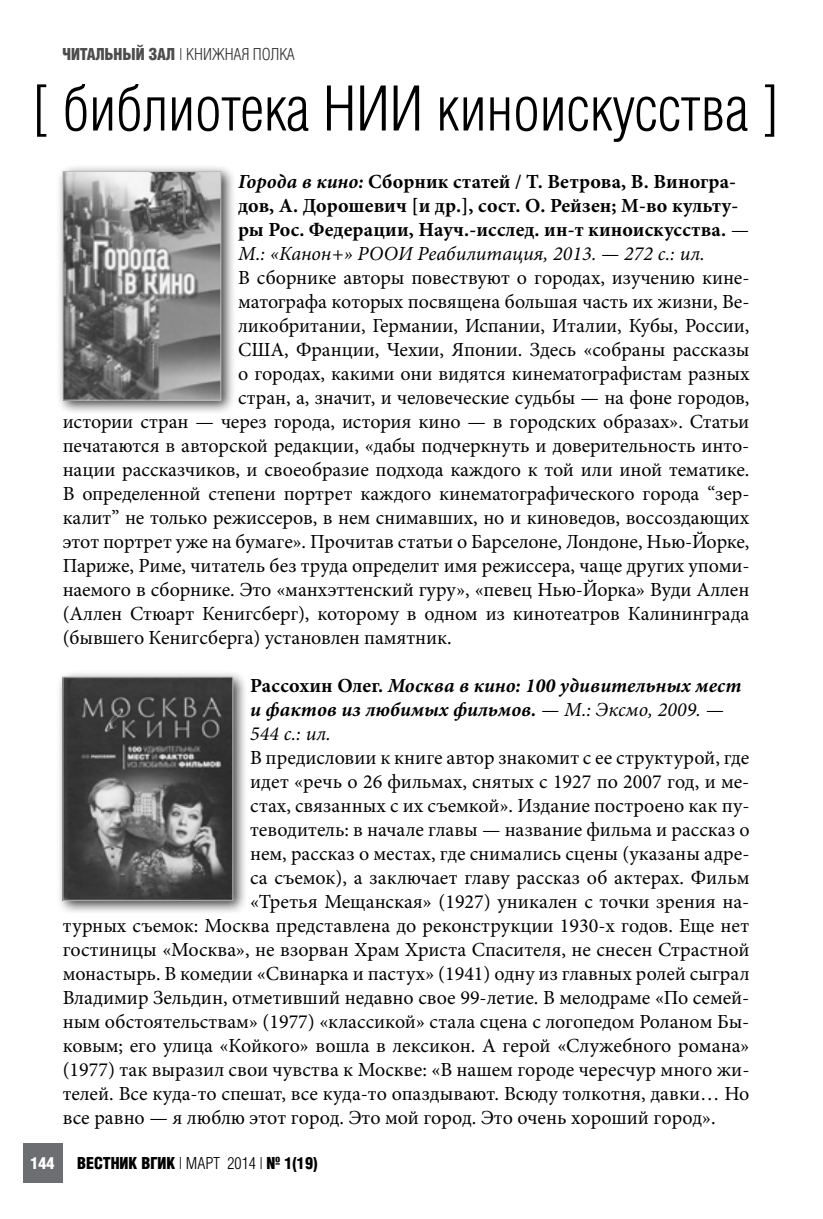
<style>
.page{position:relative;width:823px;height:1219px;background:#fff}
.page>*{position:absolute;margin:0;border:0;box-sizing:border-box;transform-origin:0 0}
.t1{font:60px "AG Letterica Cond L";color:#000}
.t2{font:20px "Minion Pro";letter-spacing:-.005em;color:#000}
.t3{font:700 20px "Minion Pro";letter-spacing:.005em;color:#000}
.t4{font:italic 700 20px "Minion Pro";letter-spacing:.005em;color:#000}
.t5{font:italic 20px "Minion Pro";letter-spacing:.005em;color:#000}
.t6{font:700 16px "AG Letterica Cond L";color:#000}
.t7{font:16px "AG Letterica Cond L";color:#333}
.t8{font:700 16px "AG Letterica Cond L";color:#fff}
.s1{font-weight:700;color:#4d4d4d}
.s2{font-style:italic}
.s3{font-weight:400;font-style:italic}
.s4{font-style:normal}
.s5{font-weight:400}
</style>
<div class="page">
<div style="left:23px;top:1143px;width:39px;height:40px;background:#6d6e71"></div>
<div style="left:56px;top:164px;width:180px;height:252px;background:#000;opacity:.75"></div>
<img style="left:65px;top:173px;width:154px;height:225px">
<div style="left:63px;top:171px;width:158px;height:229px;border:1px solid #bcbec0"></div>
<div style="left:56px;top:670px;width:192px;height:245px;background:#000;opacity:.75"></div>
<img style="left:65px;top:679px;width:166px;height:219px">
<div style="left:63px;top:677px;width:170px;height:223px;border:1px solid #bcbec0"></div>
<p class="t7" style="left:62px;top:44px;width:234px"><span class="s1">ЧИТАЛЬНЫЙ ЗАЛ</span> | КНИЖНАЯ ПОЛКА</p>
<p class="t1" style="left:33px;top:74px;width:747px">[ библиотека НИИ киноискусства ]</p>
<p class="t3" style="left:238px;top:168px;width:499px"><span class="s2">Города в кино:</span> Сборник статей / Т. Ветрова, В. Виногра-</p>
<p class="t3" style="left:238px;top:192px;width:501px">дов, А. Дорошевич [и др.], сост. О. Рейзен; М-во культу-</p>
<p class="t3" style="left:238px;top:216px;width:512px">ры Рос. Федерации, Науч.-исслед. ин-т киноискусства. <span class="s3">—</span></p>
<p class="t5" style="left:238px;top:240px;width:468px">М.: «Канон+» РООИ Реабилитация, 2013. — 272 с.: ил.</p>
<p class="t2" style="left:238px;top:264px;width:512px">В сборнике авторы повествуют о городах, изучению кине-</p>
<p class="t2" style="left:238px;top:288px;width:512px">матографа которых посвящена большая часть их жизни, Ве-</p>
<p class="t2" style="left:238px;top:312px;width:512px">ликобритании, Германии, Испании, Италии, Кубы, России,</p>
<p class="t2" style="left:238px;top:336px;width:512px">США, Франции, Чехии, Японии. Здесь «собраны рассказы</p>
<p class="t2" style="left:238px;top:360px;width:512px">о городах, какими они видятся кинематографистам разных</p>
<p class="t2" style="left:238px;top:384px;width:512px">стран, а, значит, и человеческие судьбы — на фоне городов,</p>
<p class="t2" style="left:63px;top:408px;width:687px">истории стран — через города, история кино — в городских образах». Статьи</p>
<p class="t2" style="left:63px;top:432px;width:687px">печатаются в авторской редакции, «дабы подчеркнуть и доверительность инто-</p>
<p class="t2" style="left:63px;top:456px;width:688px">нации рассказчиков, и своеобразие подхода каждого к той или иной тематике.</p>
<p class="t2" style="left:63px;top:480px;width:687px">В определенной степени портрет каждого кинематографического города “зер-</p>
<p class="t2" style="left:63px;top:504px;width:687px">калит” не только режиссеров, в нем снимавших, но и киноведов, воссоздающих</p>
<p class="t2" style="left:63px;top:528px;width:687px">этот портрет уже на бумаге». Прочитав статьи о Барселоне, Лондоне, Нью-Йорке,</p>
<p class="t2" style="left:63px;top:552px;width:688px">Париже, Риме, читатель без труда определит имя режиссера, чаще других упоми-</p>
<p class="t2" style="left:63px;top:576px;width:687px">наемого в сборнике. Это «манхэттенский гуру», «певец Нью-Йорка» Вуди Аллен</p>
<p class="t2" style="left:63px;top:600px;width:687px">(Аллен Стюарт Кенигсберг), которому в одном из кинотеатров Калининграда</p>
<p class="t2" style="left:63px;top:624px;width:390px">(бывшего Кенигсберга) установлен памятник.</p>
<p class="t4" style="left:250px;top:671px;width:492px"><span class="s4">Рассохин Олег.</span> Москва в кино: 100 удивительных мест</p>
<p class="t4" style="left:250px;top:695px;width:475px">и фактов из любимых фильмов. <span class="s5">— М.: Эксмо, 2009. —</span></p>
<p class="t5" style="left:250px;top:720px;width:82px">544 с.: ил.</p>
<p class="t2" style="left:250px;top:744px;width:500px">В предисловии к книге автор знакомит с ее структурой, где</p>
<p class="t2" style="left:250px;top:768px;width:500px">идет «речь о 26 фильмах, снятых с 1927 по 2007 год, и ме-</p>
<p class="t2" style="left:250px;top:792px;width:500px">стах, связанных с их съемкой». Издание построено как пу-</p>
<p class="t2" style="left:250px;top:816px;width:500px">теводитель: в начале главы — название фильма и рассказ о</p>
<p class="t2" style="left:250px;top:840px;width:500px">нем, рассказ о местах, где снимались сцены (указаны адре-</p>
<p class="t2" style="left:250px;top:864px;width:500px">са съемок), а заключает главу рассказ об актерах. Фильм</p>
<p class="t2" style="left:250px;top:888px;width:500px">«Третья Мещанская» (1927) уникален с точки зрения на-</p>
<p class="t2" style="left:63px;top:912px;width:687px">турных съемок: Москва представлена до реконструкции 1930-х годов. Еще нет</p>
<p class="t2" style="left:63px;top:936px;width:687px">гостиницы «Москва», не взорван Храм Христа Спасителя, не снесен Страстной</p>
<p class="t2" style="left:63px;top:960px;width:688px">монастырь. В комедии «Свинарка и пастух» (1941) одну из главных ролей сыграл</p>
<p class="t2" style="left:63px;top:984px;width:687px">Владимир Зельдин, отметивший недавно свое 99-летие. В мелодраме «По семей-</p>
<p class="t2" style="left:63px;top:1008px;width:687px">ным обстоятельствам» (1977) «классикой» стала сцена с логопедом Роланом Бы-</p>
<p class="t2" style="left:63px;top:1032px;width:687px">ковым; его улица «Койкого» вошла в лексикон. А герой «Служебного романа»</p>
<p class="t2" style="left:63px;top:1056px;width:688px">(1977) так выразил свои чувства к Москве: «В нашем городе чересчур много жи-</p>
<p class="t2" style="left:63px;top:1080px;width:687px">телей. Все куда-то спешат, все куда-то опаздывают. Всюду толкотня, давки… Но</p>
<p class="t2" style="left:63px;top:1104px;width:654px">все равно — я люблю этот город. Это мой город. Это очень хороший город».</p>
<p class="t8" style="left:30px;top:1153px;width:25px">144</p>
<p class="t6" style="left:77px;top:1153px;width:242px">ВЕСТНИК ВГИК <span class="s5">| МАРТ 2014 |</span> № 1(19)</p>
</div>
